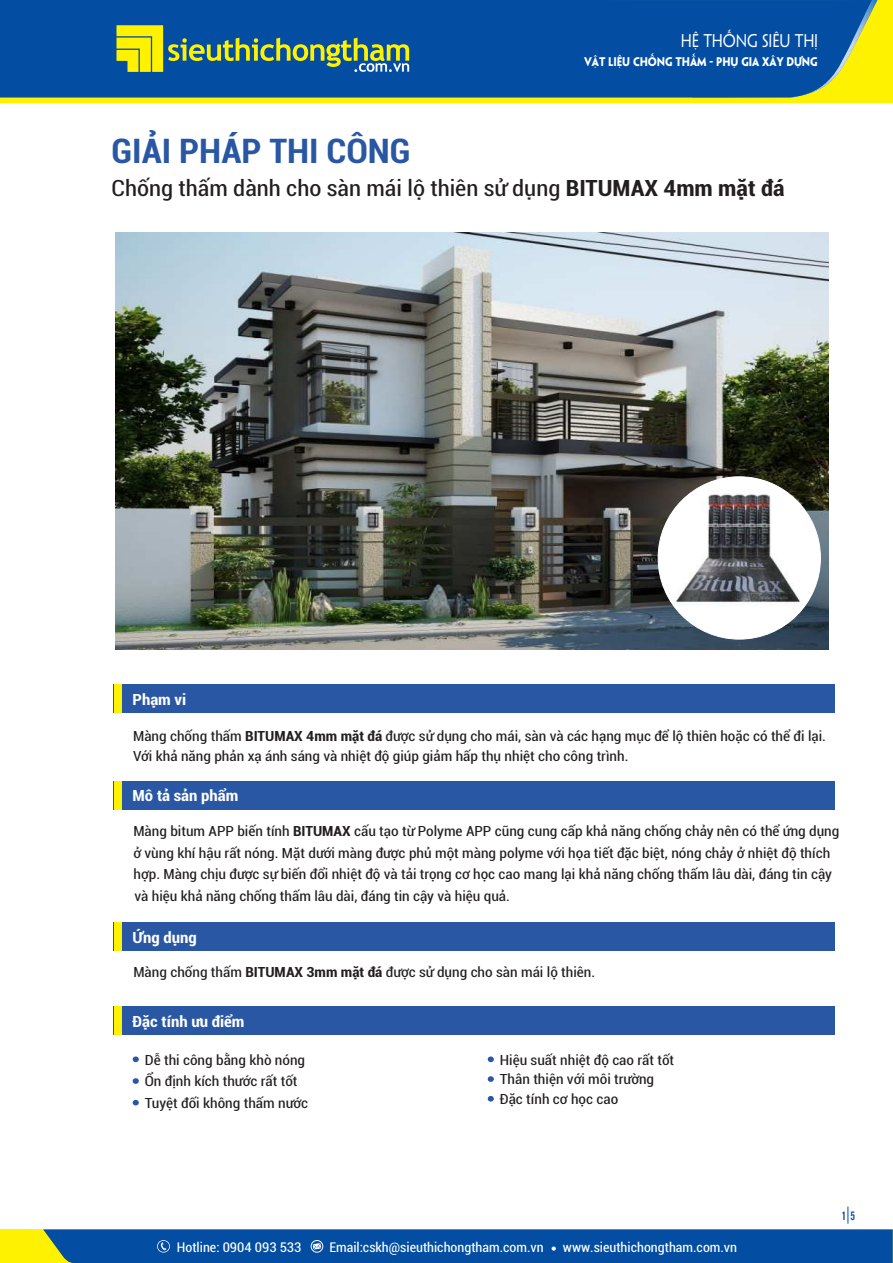
<style>
.page{position:relative;width:893px;height:1263px;background:#fff}
.page>*{position:absolute;margin:0;border:0;box-sizing:border-box;transform-origin:0 0}
.t1{font:700 condensed 34.05px "Roboto";color:#2957a4;scale:1.05 1}
.t2{font:condensed 22.35px "Roboto";color:#231f20;scale:1.09 1}
.t3{font:16.5px "UTM Penumbra";letter-spacing:-.01em;color:#fff;scale:.9 1}
.t4{font:700 condensed 15.45px "Roboto";color:#fff;scale:1.09 1}
.t5{font:condensed 14.1px/21.9px "Roboto";color:#231f20;scale:1.09 1}
.t6{font:condensed 13.5px "Roboto";color:#fff;scale:1.04 1}
.t7{font:12px "UTM Cafeta";color:#034ea2}
.t8{font:700 11.25px "UTM Penumbra";letter-spacing:-.01em;color:#fff;scale:.9 1}
.s1{font-weight:700;font-size:22.5px}
.s2{font-weight:700}
</style>
<div class="page">
<img style="left:115px;top:233px;width:713px;height:417px">
<div style="left:658px;top:477px;width:162px;height:162px;background:#fff;border-radius:50%"></div>
<img style="left:666px;top:478px;width:142px;height:142px">
<div style="left:114px;top:684px;width:721px;height:29px;background:#2957a4"></div>
<div style="left:114px;top:684px;width:8px;height:29px;background:#fff200"></div>
<div style="left:114px;top:781px;width:721px;height:29px;background:#2957a4"></div>
<div style="left:114px;top:781px;width:8px;height:29px;background:#fff200"></div>
<div style="left:114px;top:922px;width:721px;height:29px;background:#2957a4"></div>
<div style="left:114px;top:922px;width:8px;height:29px;background:#fff200"></div>
<div style="left:114px;top:1006px;width:721px;height:29px;background:#2957a4"></div>
<div style="left:114px;top:1006px;width:8px;height:29px;background:#fff200"></div>
<svg style="left:133px;top:1056px;width:6px;height:6px"></svg>
<svg style="left:133px;top:1078px;width:6px;height:6px"></svg>
<svg style="left:488px;top:1056px;width:6px;height:6px"></svg>
<svg style="left:488px;top:1096px;width:6px;height:5px"></svg>
<svg style="left:133px;top:1100px;width:6px;height:5px"></svg>
<svg style="left:488px;top:1076px;width:6px;height:6px"></svg>
<div style="left:0;top:1229px;width:893px;height:34px;background:#fff200"></div>
<div style="left:43px;top:1229px;width:850px;height:34px;background:#034ea2"></div>
<div style="left:0;top:0;width:893px;height:102px;background:linear-gradient(to right,#fff200,#fff200)"></div>
<div style="left:0;top:0;width:872px;height:97px;background:#034ea2"></div>
<svg style="left:116px;top:25px;width:293px;height:47px;background:#518172"></svg>
<svg style="left:848px;top:1206px;width:1px;height:17px"></svg>
<p class="t3" style="left:681px;top:32px;width:154px">HỆ THỐNG SIÊU THỊ</p>
<p class="t8" style="left:584px;top:56px;width:261px">VẬT LIỆU CHỐNG THẤM - PHỤ GIA XÂY DỰNG</p>
<h1 class="t1" style="left:112px;top:138px;width:286px">GIẢI PHÁP THI CÔNG</h1>
<h2 class="t2" style="left:112px;top:180px;width:619px">Chống thấm dành cho sàn mái lộ thiên sử dụng <span class="s1">BITUMAX 4mm mặt đá</span></h2>
<p class="t4" style="left:133px;top:693px;width:51px">Phạm vi</p>
<p class="t5" style="left:133px;top:726px;width:637px">Màng chống thấm <span class="s2">BITUMAX 4mm mặt đá</span> được sử dụng cho mái, sàn và các hạng mục để lộ thiên hoặc có thể đi lại.</p>
<p class="t5" style="left:133px;top:747px;width:456px">Với khả năng phản xạ ánh sáng và nhiệt độ giúp giảm hấp thụ nhiệt cho công trình.</p>
<p class="t4" style="left:133px;top:790px;width:99px">Mô tả sản phẩm</p>
<p class="t5" style="left:133px;top:822px;width:649px">Màng bitum APP biến tính <span class="s2">BITUMAX</span> cấu tạo từ Polyme APP cũng cung cấp khả năng chống chảy nên có thể ứng dụng</p>
<p class="t5" style="left:134px;top:864px;width:642px">hợp. Màng chịu được sự biến đổi nhiệt độ và tải trọng cơ học cao mang lại khả năng chống thấm lâu dài, đáng tin cậy</p>
<p class="t5" style="left:133px;top:843px;width:641px">ở vùng khí hậu rất nóng. Mặt dưới màng được phủ một màng polyme với họa tiết đặc biệt, nóng chảy ở nhiệt độ thích</p>
<p class="t5" style="left:135px;top:886px;width:346px">và hiệu khả năng chống thấm lâu dài, đáng tin cậy và hiệu quả.</p>
<p class="t4" style="left:133px;top:931px;width:60px">Ứng dụng</p>
<p class="t5" style="left:133px;top:963px;width:425px">Màng chống thấm <span class="s2">BITUMAX 3mm mặt đá</span> được sử dụng cho sàn mái lộ thiên.</p>
<p class="t4" style="left:133px;top:1015px;width:104px">Đặc tính ưu điểm</p>
<p class="t5" style="left:145px;top:1050px;width:151px">Dễ thi công bằng khò nóng<br>Ổn định kích thước rất tốt<br>Tuyệt đối không thấm nước</p>
<p class="t5" style="left:500px;top:1051px;width:162px;line-height:19.6px">Hiệu suất nhiệt độ cao rất tốt<br>Thân thiện với môi trường<br>Đặc tính cơ học cao</p>
<p class="t6" style="left:177px;top:1242px;width:121px">Hotline: 0904 093 533</p>
<p class="t6" style="left:329px;top:1242px;width:208px">Email:cskh@sieuthichongtham.com.vn</p>
<p class="t6" style="left:563px;top:1242px;width:169px">www.sieuthichongtham.com.vn</p>
<p class="t7" style="left:842px;top:1212px;width:14px">1 5</p>
</div>
